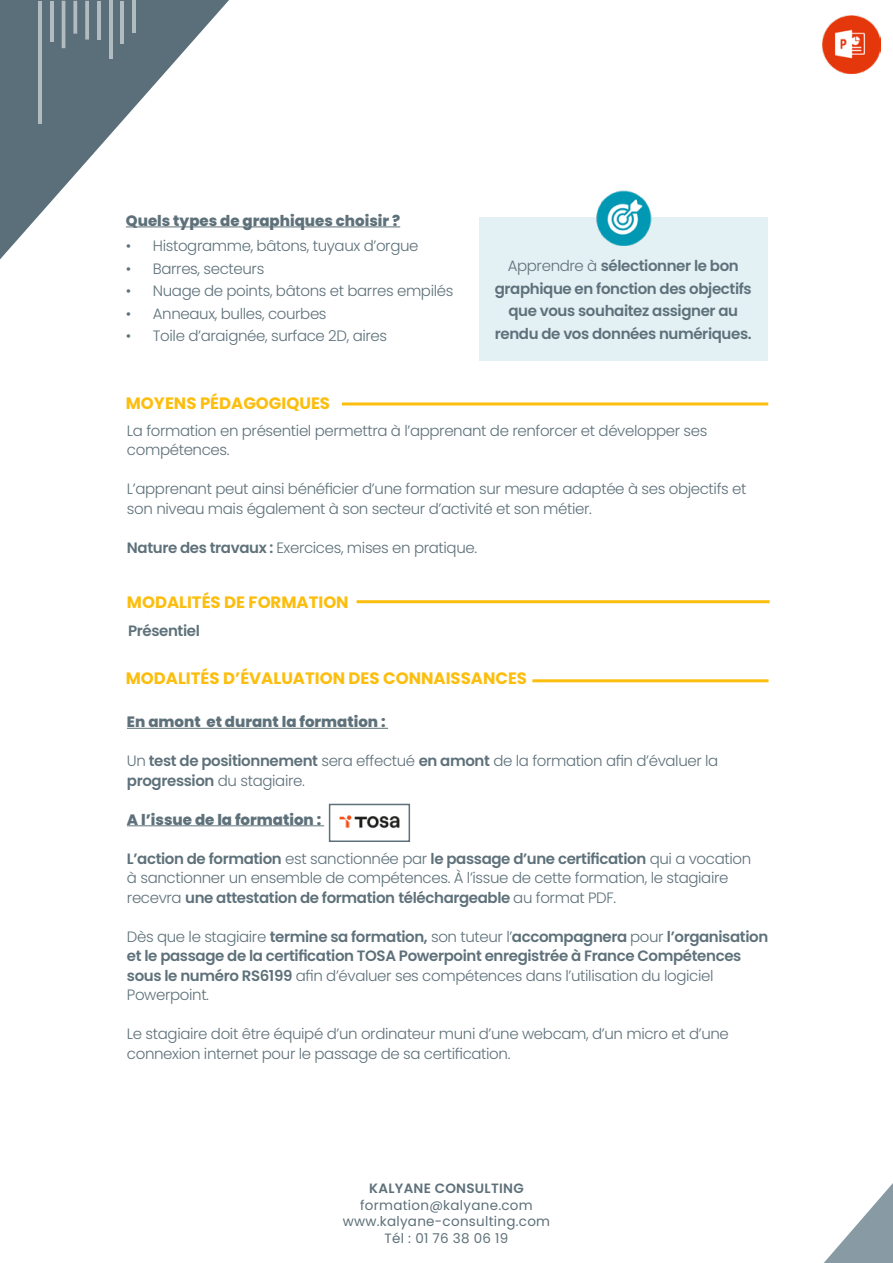
<style>
.page{position:relative;width:893px;height:1263px;background:#fff}
.page>*{position:absolute;margin:0;border:0;box-sizing:border-box;transform-origin:0 0}
.t1{font:700 16.5px "Poppins";color:#fcbe0e}
.t2{font:300 15px/19.5px "Poppins";letter-spacing:-.025em;color:#5e717a}
.t3{font:600 15px/22.5px "Poppins";letter-spacing:-.025em;color:#5e717a;text-align:center}
.t4{font:800 15px "Poppins";color:#5e717a}
.t5{font:13.5px/16.5px "Poppins";letter-spacing:.02em;color:#5e717a;text-align:center}
.t6{font:600 13.5px "Poppins";letter-spacing:.02em;color:#5e717a}
.s1{font-weight:300}
.s2{font-weight:600}
</style>
<div class="page">
<svg style="left:824px;top:1183px;width:69px;height:80px"></svg>
<svg style="left:0;top:0;width:229px;height:259px"></svg>
<hr style="left:38px;top:1px;width:4px;height:122px;background:#b1bbc0">
<hr style="left:132px;top:1px;width:4px;height:32px;background:#b1bbc0">
<hr style="left:121px;top:1px;width:3px;height:43px;background:#fff">
<hr style="left:50px;top:1px;width:4px;height:41px;background:#b1bbc0">
<hr style="left:62px;top:1px;width:3px;height:47px;background:#fff">
<svg style="left:73px;top:1px;width:4px;height:33px"></svg>
<svg style="left:85px;top:1px;width:4px;height:39px"></svg>
<hr style="left:97px;top:1px;width:4px;height:39px;background:#b1bbc0">
<hr style="left:109px;top:1px;width:4px;height:58px;background:#b1bbc0">
<img style="left:823px;top:16px;width:57px;height:57px">
<hr style="left:342px;top:402px;width:426px;height:3px;background:#fcbe0e">
<hr style="left:126px;top:227px;width:274px;height:1px;background:#5e717a">
<div style="left:479px;top:217px;width:289px;height:143px;background:#e3f0f4"></div>
<img style="left:596px;top:190px;width:56px;height:55px">
<hr style="left:357px;top:600px;width:413px;height:3px;background:#fcbe0e">
<hr style="left:532px;top:679px;width:236px;height:3px;background:#fcbe0e">
<hr style="left:127px;top:728px;width:261px;height:1px;background:#5e717a">
<hr style="left:127px;top:825px;width:197px;height:1px;background:#5e717a">
<img style="left:339px;top:815px;width:61px;height:14px">
<div style="left:329px;top:804px;width:81px;height:38px;border:2px solid #5e717a"></div>
<p class="t4" style="left:126px;top:212px;width:276px">Quels types de graphiques choisir ?</p>
<p class="t2" style="left:126px;top:236px;width:294px">• Histogramme, bâtons, tuyaux d’orgue</p>
<p class="t2" style="left:126px;top:259px;width:140px">• Barres, secteurs</p>
<p class="t2" style="left:126px;top:281px;width:329px">• Nuage de points, bâtons et barres empilés</p>
<p class="t2" style="left:126px;top:304px;width:202px">• Anneaux, bulles, courbes</p>
<p class="t2" style="left:126px;top:326px;width:263px">• Toile d’araignée, surface 2D, aires</p>
<p class="t1" style="left:126px;top:393px;width:206px">MOYENS PÉDAGOGIQUES</p>
<p class="t3" style="left:495px;top:255px;width:258px"><span class="s1">Apprendre à</span> sélectionner le bon graphique en fonction des objectifs que vous souhaitez assigner au rendu de vos données numériques.</p>
<p class="t2" style="left:127px;top:421px;width:582px">La formation en présentiel permettra à l’apprenant de renforcer et développer ses compétences.</p>
<p class="t2" style="left:127px;top:479px;width:621px">L’apprenant peut ainsi bénéficier d’une formation sur mesure adaptée à ses objectifs et son niveau mais également à son secteur d’activité et son métier.</p>
<p class="t2" style="left:127px;top:538px;width:352px"><span class="s2">Nature des travaux :</span> Exercices, mises en pratique.</p>
<p class="t1" style="left:127px;top:593px;width:223px">MODALITÉS DE FORMATION</p>
<p class="t3" style="left:128px;top:619px;width:73px">Présentiel</p>
<p class="t1" style="left:126px;top:668px;width:403px">MODALITÉS D’ÉVALUATION DES CONNAISSANCES</p>
<p class="t4" style="left:127px;top:713px;width:260px">En amont et durant la formation :</p>
<p class="t2" style="left:127px;top:751px;width:593px">Un <span class="s2">test de positionnement</span> sera effectué <span class="s2">en amont</span> de la formation afin d’évaluer la <span class="s2">progression</span> du stagiaire.</p>
<p class="t4" style="left:127px;top:811px;width:196px">A l’issue de la formation :</p>
<p class="t2" style="left:127px;top:849px;width:626px"><span class="s2">L’action de formation</span> est sanctionnée par <span class="s2">le passage d’une certification</span> qui a vocation à sanctionner un ensemble de compétences. À l’issue de cette formation, le stagiaire recevra <span class="s2">une attestation de formation téléchargeable</span> au format PDF.</p>
<p class="t3" style="left:127px;top:927px;width:643px;line-height:19.5px;text-align:left"><span class="s1">Dès que le stagiaire</span> termine sa formation, <span class="s1">son tuteur l’</span>accompagnera <span class="s1">pour</span> l’organisation et le passage de la certification TOSA Powerpoint enregistrée à France Compétences sous le numéro RS6199 <span class="s1">afin d’évaluer ses compétences dans l’utilisation du logiciel Powerpoint.</span></p>
<p class="t2" style="left:127px;top:1024px;width:603px">Le stagiaire doit être équipé d’un ordinateur muni d’une webcam, d’un micro et d’une connexion internet pour le passage de sa certification.</p>
<p class="t6" style="left:369px;top:1180px;width:156px">KALYANE CONSULTING</p>
<p class="t5" style="left:343px;top:1197px;width:209px">formation@kalyane.com www.kalyane-consulting.com<br>Tél : 01 76 38 06 19</p>
</div>
